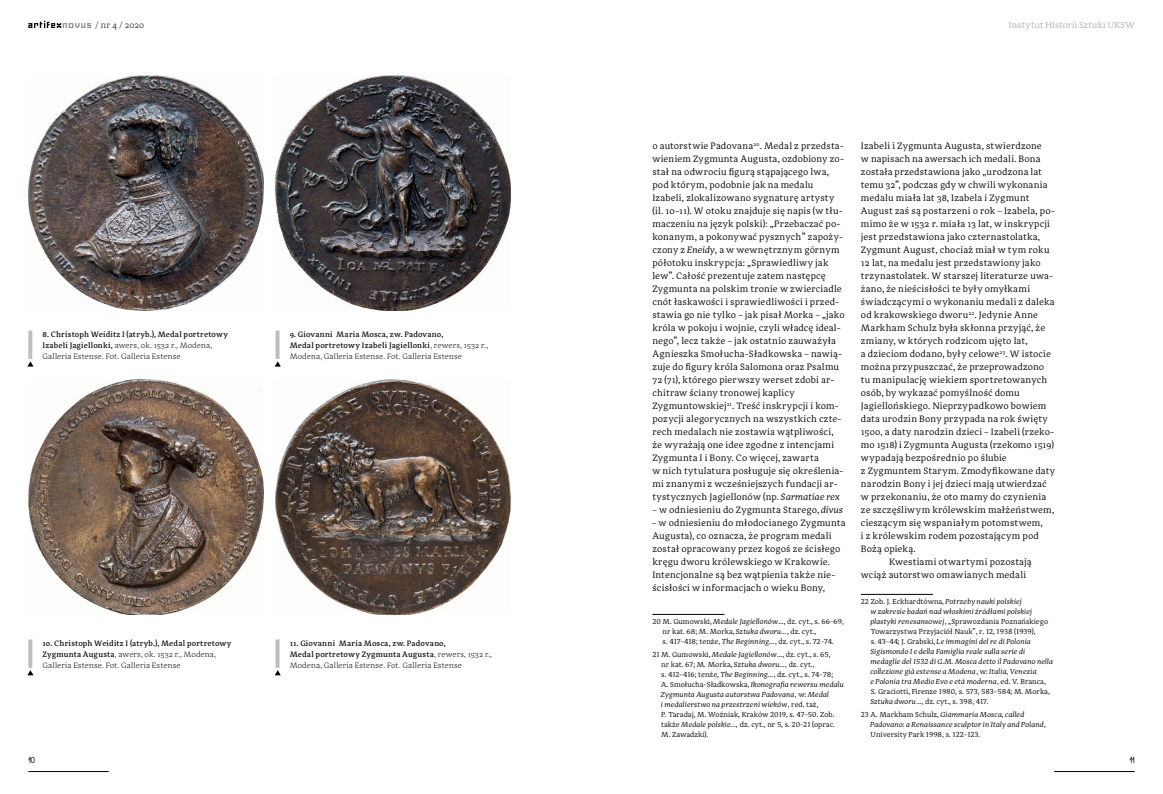
<style>
.page{position:relative;width:1163px;height:794px;background:#fff}
.page>*{position:absolute;margin:0;border:0;box-sizing:border-box;transform-origin:0 0}
.t1{font:9.5px/13px "Adagio Serif";letter-spacing:.01em;color:#000}
.t2{font:300 9px "Adagio Serif";letter-spacing:.03em;color:#939598}
.t3{font:300 9px "Adagio Serif";letter-spacing:.01em;color:#000}
.t4{font:500 8px/11px "Adagio Serif";letter-spacing:.02em;color:#000}
.t5{font:100 8px "Nordica";color:#000}
.t6{font:italic 7.5px/10px "Adagio Serif";color:#000}
.t7{font:7.5px/10px "Adagio Serif";color:#000}
.s1{font-weight:300}
.s2{font-style:italic}
.s3{font-style:normal}
</style>
<div class="page">
<hr style="left:28px;top:771px;width:81px;height:1px;background:#000">
<hr style="left:1054px;top:771px;width:80px;height:1px;background:#000">
<svg style="left:28px;top:21px;width:63px;height:7px"></svg>
<hr style="left:652px;top:614px;width:72px;height:1px;background:#000">
<hr style="left:860px;top:594px;width:72px;height:1px;background:#000">
<img style="left:28px;top:76px;width:235px;height:234px">
<img style="left:275px;top:76px;width:235px;height:234px">
<img style="left:28px;top:380px;width:235px;height:234px">
<img style="left:275px;top:380px;width:235px;height:234px">
<svg style="left:28px;top:330px;width:4px;height:29px"></svg>
<svg style="left:28px;top:639px;width:4px;height:29px"></svg>
<svg style="left:275px;top:330px;width:4px;height:29px"></svg>
<svg style="left:275px;top:639px;width:4px;height:29px"></svg>
<svg style="left:27px;top:361px;width:6px;height:5px"></svg>
<svg style="left:27px;top:670px;width:6px;height:5px"></svg>
<svg style="left:275px;top:361px;width:6px;height:5px"></svg>
<svg style="left:275px;top:670px;width:6px;height:5px"></svg>
<p class="t3" style="left:95px;top:20px;width:50px">/ nr 4 / 2020</p>
<p class="t2" style="left:1008px;top:20px;width:127px">Instytut Historii Sztuki UKSW</p>
<p class="t4" style="left:43px;top:329px;width:187px">8. Christoph Weiditz I (atryb.), Medal portretowy<br>Izabeli Jagiellonki, <span class="s1">awers, ok. 1532 r., Modena,<br>Galleria Estense. Fot. Galleria Estense</span></p>
<p class="t4" style="left:290px;top:329px;width:200px">9. Giovanni Maria Mosca, zw. Padovano,<br>Medal portretowy Izabeli Jagiellonki<span class="s1">, rewers, 1532 r.,<br>Modena, Galleria Estense. Fot. Galleria Estense</span></p>
<p class="t4" style="left:43px;top:638px;width:190px">10. Christoph Weiditz I (atryb.), Medal portretowy<br>Zygmunta Augusta<span class="s1">, awers, ok. 1532 r., Modena,<br>Galleria Estense. Fot. Galleria Estense</span></p>
<p class="t4" style="left:290px;top:638px;width:204px">11. Giovanni Maria Mosca, zw. Padovano,<br>Medal portretowy Zygmunta Augusta<span class="s1">, rewers, 1532 r.,<br>Modena, Galleria Estense. Fot. Galleria Estense</span></p>
<p class="t1" style="left:652px;top:140px;width:194px">o autorstwie Padovana<sup>20</sup>. Medal z przedsta&shy;wieniem Zygmunta Augusta, ozdobiony zo&shy;stał na odwrociu figurą stąpającego lwa, pod którym, podobnie jak na medalu Izabeli, zlokalizowano sygnaturę artysty (il. 10–11). W otoku znajduje się napis (w tłu&shy;maczeniu na język polski): „Przebaczać po&shy;konanym, a pokonywać pysznych” zapoży&shy;czony z <span class="s2">Eneidy</span>, a w wewnętrznym górnym półotoku inskrypcja: „Sprawiedliwy jak lew”. Całość prezentuje zatem następcę Zygmunta na polskim tronie w zwierciadle cnót łaskawości i sprawiedliwości i przed&shy;stawia go nie tylko – jak pisał Morka – „jako króla w pokoju i wojnie, czyli władcę ideal&shy;nego”, lecz także – jak ostatnio zauważyła Agnieszka Smołucha-Sładkowska – nawią&shy;zuje do figury króla Salomona oraz Psalmu 72 (71), którego pierwszy werset zdobi ar&shy;chitraw ściany tronowej kaplicy Zygmuntowskiej<sup>21</sup>. Treść inskrypcji i kom&shy;pozycji alegorycznych na wszystkich czte&shy;rech medalach nie zostawia wątpliwości, że wyrażają one idee zgodne z intencjami Zygmunta I i Bony. Co więcej, zawarta<br>w nich tytulatura posługuje się określenia&shy;mi znanymi z wcześniejszych fundacji ar&shy;tystycznych Jagiellonów (np. <span class="s2">Sarmatiae rex</span></p>
<p class="t1" style="left:652px;top:504px;width:193px">– w odniesieniu do Zygmunta Starego, <span class="s2">divus</span></p>
<p class="t1" style="left:652px;top:517px;width:194px"><span class="s2">–</span> w odniesieniu do młodocianego Zygmunta Augusta), co oznacza, że program medali został opracowany przez kogoś ze ścisłego kręgu dworu królewskiego w Krakowie.<br>Intencjonalne są bez wątpienia także nie&shy;ścisłości w informacjach o wieku Bony,</p>
<p class="t7" style="left:662px;top:617px;width:183px;text-indent:-10px">20 M. Gumowski, <span class="s2">Medale Jagiellonów</span>…, dz. cyt., s. 66–69, nr kat. 68; M. Morka, <span class="s2">Sztuka dworu…</span>, dz. cyt.,<br>s. 417–418; tenże, <span class="s2">The Beginning…</span>, dz. cyt., s. 72–74.</p>
<p class="t7" style="left:661px;top:650px;width:185px;text-indent:-9px">21 M. Gumowski, <span class="s2">Medale Jagiellonów</span>…, dz. cyt., s. 65,<br>nr kat. 67; M. Morka, <span class="s2">Sztuka dworu…</span>, dz. cyt.,<br>s. 412–416; tenże, <span class="s2">The Beginning…</span>, dz. cyt., s. 74–78;<br>A. Smołucha-Sładkowska, <span class="s2">Ikonografia rewersu medalu Zygmunta Augusta autorstwa Padovana</span>, w: <span class="s2">Medal<br>i medalierstwo na przestrzeni wieków</span>, red. taż,<br>P. Taradaj, M. Woźniak, Kraków 2019, s. 47–50. Zob. także <span class="s2">Medale polskie…,</span> dz. cyt., nr 5, s. 20-21 (oprac.<br>M. Zawadzki).</p>
<p class="t1" style="left:860px;top:140px;width:182px">Izabeli i Zygmunta Augusta, stwierdzone</p>
<p class="t1" style="left:860px;top:153px;width:181px">w napisach na awersach ich medali. Bona</p>
<p class="t1" style="left:860px;top:166px;width:182px">została przedstawiona jako „urodzona lat</p>
<p class="t1" style="left:860px;top:179px;width:188px">temu 32”, podczas gdy w chwili wykonania</p>
<p class="t1" style="left:860px;top:192px;width:170px">medalu miała lat 38, Izabela i Zygmunt</p>
<p class="t1" style="left:860px;top:205px;width:196px">August zaś są postarzeni o rok – Izabela, po-</p>
<p class="t1" style="left:860px;top:218px;width:190px">mimo że w 1532 r. miała 13 lat, w inskrypcji</p>
<p class="t1" style="left:860px;top:231px;width:181px">jest przedstawiona jako czternastolatka,</p>
<p class="t1" style="left:860px;top:244px;width:190px">Zygmunt August, chociaż miał w tym roku</p>
<p class="t1" style="left:860px;top:257px;width:181px">12 lat, na medalu jest przedstawiony jako</p>
<p class="t1" style="left:860px;top:270px;width:194px">trzynastolatek. W starszej literaturze uwa-</p>
<p class="t1" style="left:860px;top:283px;width:171px">żano, że nieścisłości te były omyłkami</p>
<p class="t1" style="left:860px;top:296px;width:195px">świadczącymi o wykonaniu medali z daleka</p>
<p class="t1" style="left:860px;top:309px;width:179px">od krakowskiego dworu<sup>22</sup>. Jedynie Anne</p>
<p class="t1" style="left:860px;top:322px;width:186px">Markham Schulz była skłonna przyjąć, że</p>
<p class="t1" style="left:860px;top:335px;width:168px">zmiany, w których rodzicom ujęto lat,</p>
<p class="t1" style="left:860px;top:348px;width:191px">a dzieciom dodano, były celowe<sup>23</sup>. W istocie</p>
<p class="t1" style="left:860px;top:361px;width:185px">można przypuszczać, że przeprowadzono</p>
<p class="t1" style="left:860px;top:374px;width:188px">tu manipulację wiekiem sportretowanych</p>
<p class="t1" style="left:860px;top:387px;width:160px">osób, by wykazać pomyślność domu</p>
<p class="t1" style="left:860px;top:400px;width:187px">Jagiellońskiego. Nieprzypadkowo bowiem</p>
<p class="t1" style="left:860px;top:413px;width:188px">data urodzin Bony przypada na rok święty</p>
<p class="t1" style="left:860px;top:426px;width:195px">1500, a daty narodzin dzieci – Izabeli (rzeko-</p>
<p class="t1" style="left:860px;top:439px;width:194px">mo 1518) i Zygmunta Augusta (rzekomo 1519)</p>
<p class="t1" style="left:860px;top:452px;width:147px">wypadają bezpośrednio po ślubie</p>
<p class="t1" style="left:860px;top:465px;width:196px">z Zygmuntem Starym. Zmodyfikowane daty</p>
<p class="t1" style="left:860px;top:478px;width:187px">narodzin Bony i jej dzieci mają utwierdzać</p>
<p class="t1" style="left:860px;top:491px;width:187px">w przekonaniu, że oto mamy do czynienia</p>
<p class="t1" style="left:860px;top:504px;width:195px">ze szczęśliwym królewskim małżeństwem,</p>
<p class="t1" style="left:860px;top:517px;width:183px">cieszącym się wspaniałym potomstwem,</p>
<p class="t1" style="left:860px;top:530px;width:179px">i z królewskim rodem pozostającym pod</p>
<p class="t1" style="left:860px;top:543px;width:56px">Bożą opieką.</p>
<p class="t1" style="left:889px;top:556px;width:144px">Kwestiami otwartymi pozostają</p>
<p class="t1" style="left:860px;top:569px;width:167px">wciąż autorstwo omawianych medali</p>
<p class="t6" style="left:870px;top:597px;width:184px;text-indent:-10px"><span class="s3">22 Zob. J. Eckhardtówna,</span> Potrzeby nauki polskiej<br>w zakresie badań nad włoskimi źródłami polskiej plastyki renesansowej<span class="s3">, „Sprawozdania Poznańskiego Towarzystwa Przyjaciół Nauk”, r. 12, 1938 (1939),<br>s. 43–44; J. Grabski,</span> Le immagini del re di Polonia Sigismondo I e della Famiglia reale sulla serie di medaglie del 1532 di G.M. Mosca detto il Padovano nella collezione già estense a Modena<span class="s3">, w:</span> Italia, Venezia<br>e Polonia tra Medio Evo e età moderna<span class="s3">, ed. V. Branca,<br>S. Graciotti, Firenze 1980, s. 573, 583–584; M. Morka, </span>Sztuka dworu<span class="s3">…, dz. cyt., s. 398, 417.</span></p>
<p class="t6" style="left:870px;top:710px;width:177px;text-indent:-10px"><span class="s3">23 A. Markham Schulz,</span> Giammaria Mosca, called<br>Padovano: a Renaissance sculptor in Italy and Poland<span class="s3">,<br>University Park 1998, s. 122–123.</span></p>
<p class="t5" style="left:28px;top:756px;width:8px">10</p>
<p class="t5" style="left:1129px;top:756px;width:6px">11</p>
</div>
